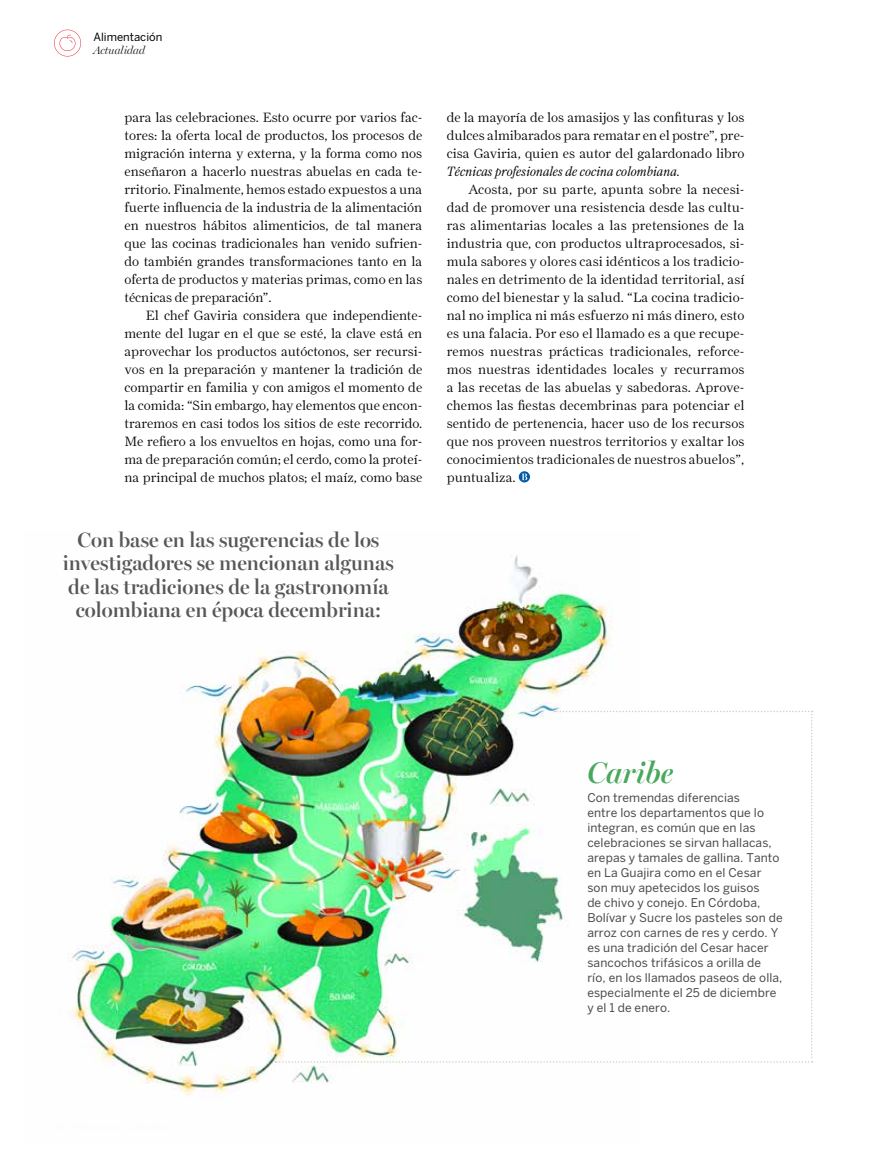
<style>
.page{position:relative;width:872px;height:1170px;background:#fff}
.page>*{position:absolute;margin:0;border:0;box-sizing:border-box;transform-origin:0 0}
.t1{font:italic 600 30px "Miller Banner";color:#48a85c}
.t2{font:600 20.85px/23.5px "Miller Banner";color:#575756;text-align:center}
.t3{font:300 13.5px/18px "Farnham Display";color:#000;text-align:justify}
.t4{font:italic 300 13.5px "Farnham Display";color:#000}
.t5{font:12px/15px "Benton Sans";letter-spacing:.01em;color:#4a4a49}
.t6{font:11.25px "Benton Sans";color:#000}
.t7{font:italic 300 11.25px "Miller Display";color:#000}
</style>
<div class="page">
<img style="left:70px;top:555px;width:569px;height:540px">
<svg style="left:519px;top:471px;width:11px;height:11px"></svg>
<svg style="left:521px;top:473px;width:6px;height:7px"></svg>
<svg style="left:54px;top:30px;width:27px;height:27px"></svg>
<img style="left:275px;top:710px;width:537px;height:352px">
<p class="t6" style="left:93px;top:30px;width:70px">Alimentación</p>
<p class="t7" style="left:93px;top:44px;width:53px">Actualidad</p>
<p class="t3" style="left:124px;top:108px;width:299px">para las celebraciones. Esto ocurre por varios fac&shy;tores: la oferta local de productos, los procesos de migración interna y externa, y la forma como nos enseñaron a hacerlo nuestras abuelas en cada te&shy;rritorio. Finalmente, hemos estado expuestos a una fuerte influencia de la industria de la alimentación en nuestros hábitos alimenticios, de tal manera que las cocinas tradicionales han venido sufrien&shy;do también grandes transformaciones tanto en la oferta de productos y materias primas, como en las técnicas de preparación”.</p>
<p class="t3" style="left:124px;top:306px;width:299px;text-indent:21px">El chef Gaviria considera que independiente&shy;mente del lugar en el que se esté, la clave está en aprovechar los productos autóctonos, ser recursi&shy;vos en la preparación y mantener la tradición de compartir en familia y con amigos el momento de la comida: “Sin embargo, hay elementos que encon&shy;traremos en casi todos los sitios de este recorrido.<br>Me refiero a los envueltos en hojas, como una for&shy;ma de preparación común; el cerdo, como la proteí&shy;na principal de muchos platos; el maíz, como base</p>
<h2 class="t2" style="left:63px;top:527px;width:333px">Con base en las sugerencias de los investigadores se mencionan algunas de las tradiciones de la gastronomía colombiana en época decembrina:</h2>
<p class="t3" style="left:447px;top:108px;width:299px">de la mayoría de los amasijos y las confituras y los dulces almibarados para rematar en el postre”, pre&shy;cisa Gaviria, quien es autor del galardonado libro</p>
<p class="t4" style="left:447px;top:164px;width:235px">Técnicas profesionales de cocina colombiana.</p>
<p class="t3" style="left:447px;top:180px;width:299px;text-indent:21px">Acosta, por su parte, apunta sobre la necesi&shy;dad de promover una resistencia desde las cultu&shy;ras alimentarias locales a las pretensiones de la industria que, con productos ultraprocesados, si&shy;mula sabores y olores casi idénticos a los tradicio&shy;nales en detrimento de la identidad territorial, así como del bienestar y la salud. “La cocina tradicio&shy;nal no implica ni más esfuerzo ni más dinero, esto es una falacia. Por eso el llamado es a que recupe&shy;remos nuestras prácticas tradicionales, reforce&shy;mos nuestras identidades locales y recurramos a las recetas de las abuelas y sabedoras. Aprove&shy;chemos las fiestas decembrinas para potenciar el sentido de pertenencia, hacer uso de los recursos que nos proveen nuestros territorios y exaltar los conocimientos tradicionales de nuestros abuelos”, puntualiza.</p>
<h1 class="t1" style="left:587px;top:754px;width:87px">Caribe</h1>
<p class="t5" style="left:587px;top:790px;width:197px">Con tremendas diferencias<br>entre los departamentos que lo integran, es común que en las celebraciones se sirvan hallacas, arepas y tamales de gallina. Tanto en La Guajira como en el Cesar son muy apetecidos los guisos<br>de chivo y conejo. En Córdoba,<br>Bolívar y Sucre los pasteles son de arroz con carnes de res y cerdo. Y es una tradición del Cesar hacer sancochos trifásicos a orilla de<br>río, en los llamados paseos de olla, especialmente el 25 de diciembre y el 1 de enero.</p>
</div>
